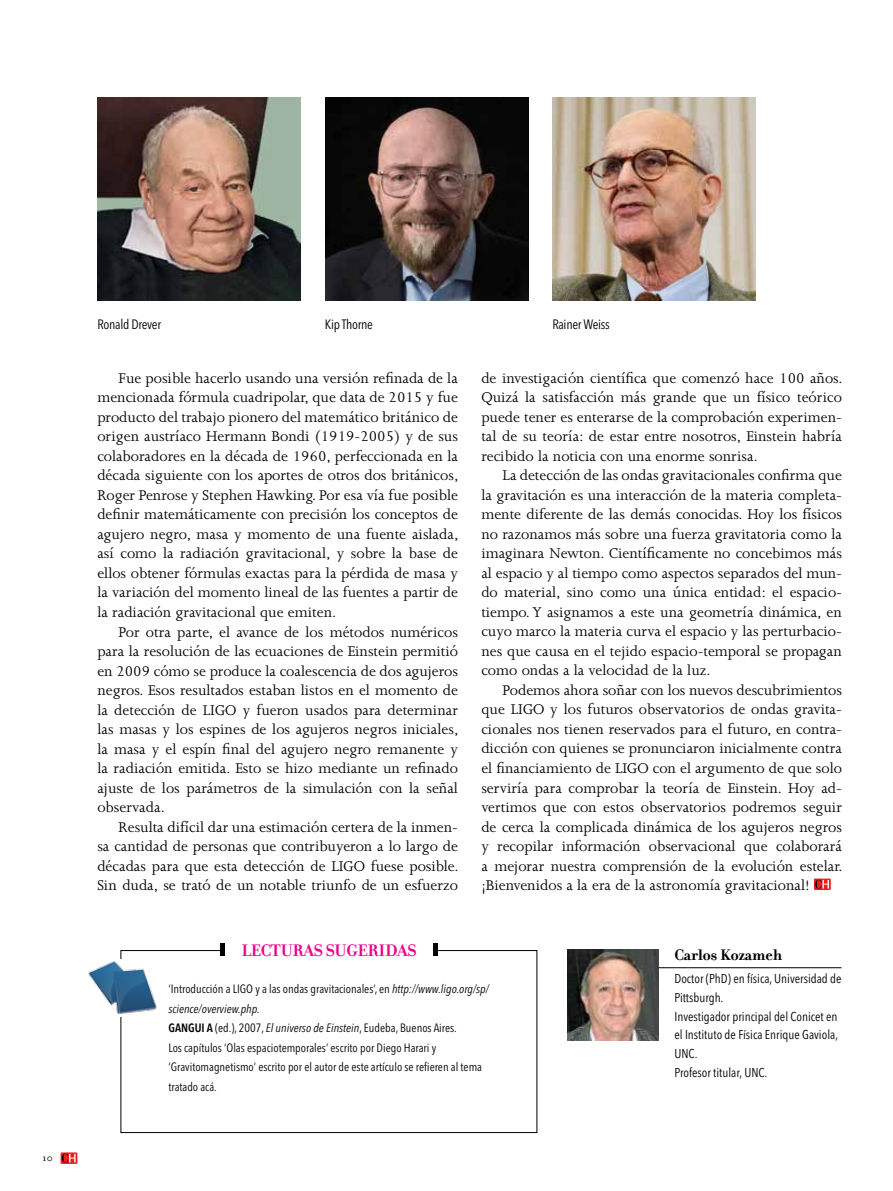
<style>
.page{position:relative;width:893px;height:1191px;background:#fff}
.page>*{position:absolute;margin:0;border:0;box-sizing:border-box;transform-origin:0 0}
.t1{font:700 18px "Filosofia";letter-spacing:-.015em;color:#ec008c}
.t2{font:700 16.5px "Filosofia";color:#000}
.t3{font:16.2px/19.5px "Joanna MT Std";color:#000;text-align:justify}
.t4{font:condensed 13.5px "Avenir Next LT Pro";letter-spacing:-.02em;color:#000}
.t5{font:condensed 12.75px/18.8px "Avenir Next LT Pro";color:#000}
.t6{font:condensed 12px/19.5px "Avenir Next LT Pro";color:#000}
.t7{font:11.25px "Filosofia";color:#000}
.s1{font-style:italic}
.s2{font-weight:600}
</style>
<div class="page">
<svg style="left:814px;top:878px;width:17px;height:12px"></svg>
<svg style="left:815px;top:879px;width:14px;height:9px"></svg>
<div style="left:121px;top:950px;width:416px;height:183px;border:1px solid #000"></div>
<div style="left:223px;top:933px;width:212px;height:36px;background:#fff"></div>
<div style="left:433px;top:943px;width:5px;height:12px;background:#000"></div>
<div style="left:220px;top:943px;width:5px;height:12px;background:#000"></div>
<img style="left:88px;top:959px;width:69px;height:57px">
<img style="left:568px;top:949px;width:91px;height:91px">
<hr style="left:659px;top:967px;width:182px;height:1px;background:#000">
<img style="left:98px;top:98px;width:203px;height:202px">
<img style="left:553px;top:98px;width:203px;height:202px">
<img style="left:325px;top:98px;width:203px;height:202px">
<svg style="left:61px;top:1152px;width:16px;height:12px"></svg>
<svg style="left:62px;top:1153px;width:14px;height:9px"></svg>
<p class="t7" style="left:43px;top:1151px;width:12px">10</p>
<p class="t4" style="left:97px;top:316px;width:65px">Ronald Drever</p>
<p class="t4" style="left:325px;top:316px;width:50px">Kip Thorne</p>
<p class="t4" style="left:552px;top:316px;width:59px">Rainer Weiss</p>
<p class="t3" style="left:97px;top:368px;width:363px;text-indent:21px">Fue posible hacerlo usando una versión refinada de la mencionada fórmula cuadripolar, que data de 2015 y fue producto del trabajo pionero del matemático británico de origen austríaco Hermann Bondi (1919-2005) y de sus colaboradores en la década de 1960, perfeccionada en la década siguiente con los aportes de otros dos británicos, Roger Penrose y Stephen Hawking. Por esa vía fue posible definir matemáticamente con precisión los conceptos de agujero negro, masa y momento de una fuente aislada, así como la radiación gravitacional, y sobre la base de ellos obtener fórmulas exactas para la pérdida de masa y la variación del momento lineal de las fuentes a partir de la radiación gravitacional que emiten.</p>
<p class="t3" style="left:97px;top:622px;width:363px;text-indent:21px">Por otra parte, el avance de los métodos numéricos para la resolución de las ecuaciones de Einstein permitió en 2009 cómo se produce la coalescencia de dos agujeros negros. Esos resultados estaban listos en el momento de la detección de LIGO y fueron usados para determinar las masas y los espines de los agujeros negros iniciales, la masa y el espín final del agujero negro remanente y la radiación emitida. Esto se hizo mediante un refinado ajuste de los parámetros de la simulación con la señal observada.</p>
<p class="t3" style="left:97px;top:817px;width:363px;text-indent:21px">Resulta difícil dar una estimación certera de la inmen&shy;sa cantidad de personas que contribuyeron a lo largo de décadas para que esta detección de LIGO fuese posible.<br>Sin duda, se trató de un notable triunfo de un esfuerzo</p>
<p class="t3" style="left:481px;top:368px;width:363px">de investigación científica que comenzó hace 100 años.<br>Quizá la satisfacción más grande que un físico teórico puede tener es enterarse de la comprobación experimen&shy;tal de su teoría: de estar entre nosotros, Einstein habría recibido la noticia con una enorme sonrisa.</p>
<p class="t3" style="left:481px;top:466px;width:362px;text-indent:21px">La detección de las ondas gravitacionales confirma que la gravitación es una interacción de la materia completa&shy;mente diferente de las demás conocidas. Hoy los físicos no razonamos más sobre una fuerza gravitatoria como la imaginara Newton. Científicamente no concebimos más al espacio y al tiempo como aspectos separados del mun&shy;do material, sino como una única entidad: el espacio&shy;tiempo. Y asignamos a este una geometría dinámica, en cuyo marco la materia curva el espacio y las perturbacio&shy;nes que causa en el tejido espacio-temporal se propagan como ondas a la velocidad de la luz.</p>
<p class="t3" style="left:481px;top:680px;width:363px;text-indent:21px">Podemos ahora soñar con los nuevos descubrimientos que LIGO y los futuros observatorios de ondas gravita&shy;cionales nos tienen reservados para el futuro, en contra&shy;dicción con quienes se pronunciaron inicialmente contra el financiamiento de LIGO con el argumento de que solo serviría para comprobar la teoría de Einstein. Hoy ad&shy;vertimos que con estos observatorios podremos seguir de cerca la complicada dinámica de los agujeros negros y recopilar información observacional que colaborará a mejorar nuestra comprensión de la evolución estelar. ¡Bienvenidos a la era de la astronomía gravitacional!</p>
<p class="t1" style="left:241px;top:939px;width:177px">LECTURAS SUGERIDAS</p>
<p class="t6" style="left:168px;top:979px;width:322px">‘Introducción a LIGO y a las ondas gravitacionales’, en <span class="s1">http://www.ligo.org/sp/ science/overview.php.<br></span><span class="s2">GANGUI A</span> (ed.), 2007, <span class="s1">El universo de Einstein</span>, Eudeba, Buenos Aires.<br>Los capítulos ‘Olas espaciotemporales’ escrito por Diego Harari y ‘Gravitomagnetismo’ escrito por el autor de este artículo se refieren al tema tratado acá.</p>
<p class="t2" style="left:674px;top:945px;width:109px">Carlos Kozameh</p>
<p class="t5" style="left:674px;top:969px;width:169px">Doctor (PhD) en física, Universidad de<br>Pittsburgh.<br>Investigador principal del Conicet en el Instituto de Física Enrique Gaviola,<br>UNC.<br>Profesor titular, UNC.</p>
</div>
